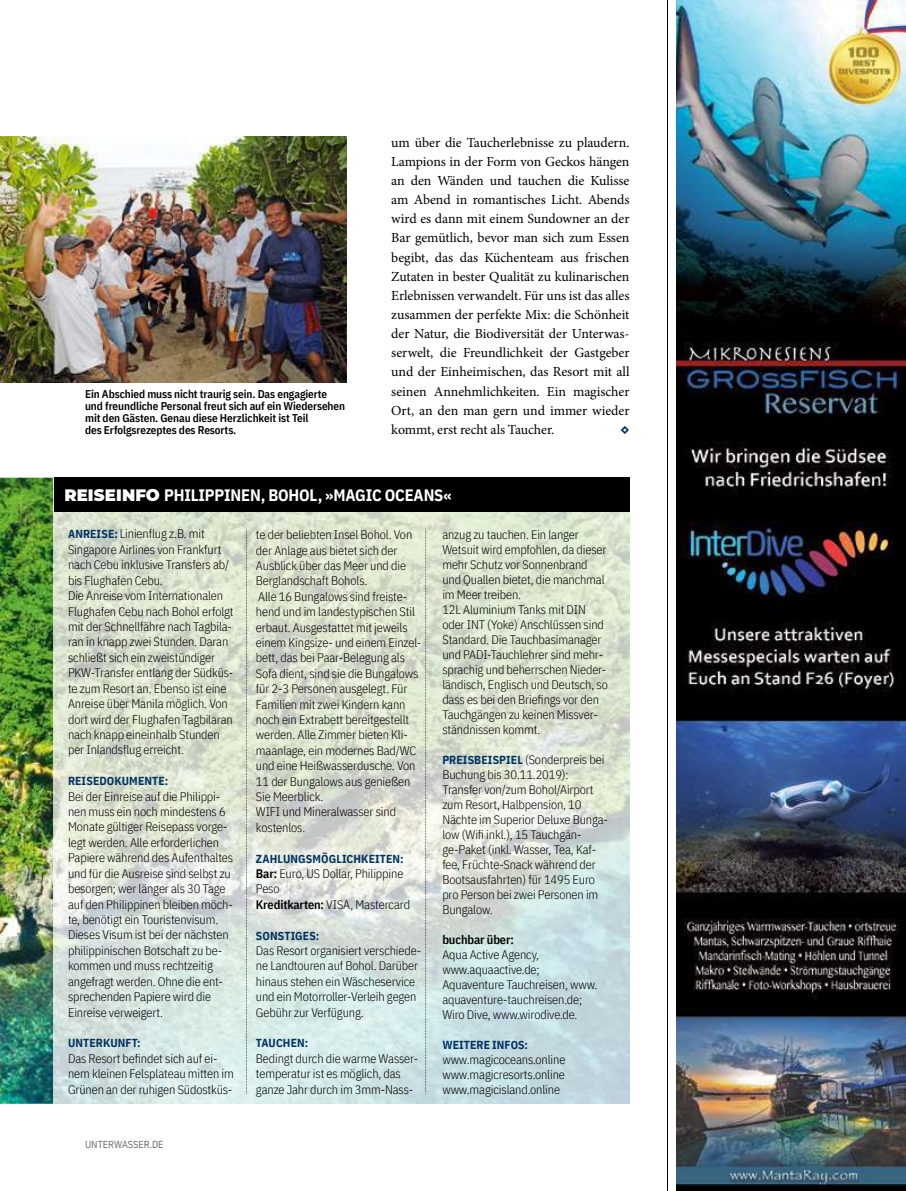
<style>
.page{position:relative;width:906px;height:1191px;background:#fff}
.page>*{position:absolute;margin:0;border:0;box-sizing:border-box;transform-origin:0 0}
.t1{font:700 16.5px "IBM Plex Sans Cond";letter-spacing:-.01em;color:#fff}
.t2{font:900 15px "Montserrat";color:#003262}
.t3{font:13.8px/19.2px "Minion Pro";letter-spacing:-.005em;color:#000;text-align:justify}
.t4{font:300 12.3px/15.5px "IBM Plex Sans Cond";letter-spacing:-.01em;color:#000}
.t5{font:600 12.3px "IBM Plex Sans Cond";letter-spacing:-.01em;color:#000}
.t6{font:700 11.7px "IBM Plex Sans Cond";letter-spacing:.01em;color:#003262}
.t7{font:600 11.25px/12px "IBM Plex Sans Cond";letter-spacing:-.005em;color:#000}
.t8{font:10.2px "IBM Plex Sans Cond";color:#6d6c6c}
.s1{font-family:"Montserrat";font-weight:900}
.s2{font-weight:700;font-size:11.7px;color:#003262}
.s3{font-weight:600}
</style>
<div class="page">
<img style="left:0;top:477px;width:629px;height:626px">
<hr style="left:667px;top:0;width:1px;height:1191px;background:#000">
<img style="left:676px;top:0;width:230px;height:1191px">
<img style="left:54px;top:512px;width:575px;height:591px">
<svg style="left:246px;top:529px;width:1px;height:564px"></svg>
<div style="left:54px;top:478px;width:575px;height:34px;background:#000"></div>
<svg style="left:425px;top:529px;width:1px;height:564px"></svg>
<img style="left:0;top:136px;width:347px;height:247px">
<p class="t7" style="left:85px;top:387px;width:261px">Ein Abschied muss nicht traurig sein. Das engagierte und freundliche Personal freut sich auf ein Wiedersehen mit den Gästen. Genau diese Herzlichkeit ist Teil<br>des Erfolgsrezeptes des Resorts.</p>
<p class="t3" style="left:391px;top:133px;width:240px">um über die Taucherlebnisse zu plaudern.<br>Lampions in der Form von Geckos hängen an den Wänden und tauchen die Kulisse am Abend in romantisches Licht. Abends wird es dann mit einem Sundowner an der Bar gemütlich, bevor man sich zum Essen begibt, das das Küchenteam aus frischen Zutaten in bester Qualität zu kulinarischen Erlebnissen verwandelt. Für uns ist das alles zusammen der perfekte Mix: die Schönheit der Natur, die Biodiversität der Unterwas&shy;serwelt, die Freundlichkeit der Gastgeber und der Einheimischen, das Resort mit all seinen Annehmlichkeiten. Ein magischer Ort, an den man gern und immer wieder kommt, erst recht als Taucher.</p>
<p class="t2" style="left:620px;top:419px;width:10px">◇</p>
<h1 class="t1" style="left:64px;top:484px;width:389px"><span class="s1">REISEINFO</span> PHILIPPINEN, BOHOL, »MAGIC OCEANS«</h1>
<p class="t4" style="left:442px;top:527px;width:167px;line-height:15px">anzug zu tauchen. Ein langer<br>Wetsuit wird empfohlen, da dieser mehr Schutz vor Sonnenbrand und Quallen bietet, die manchmal im Meer treiben.<br>12L Aluminium Tanks mit DIN oder INT (Yoke) Anschlüssen sind<br>Standard. Die Tauchbasimanager und PADI-Tauchlehrer sind mehr&shy;sprachig und beherrschen Nieder&shy;ländisch, Englisch und Deutsch, so dass es bei den Briefings vor den<br>Tauchgängen zu keinen Missver&shy;ständnissen kommt.</p>
<p class="t4" style="left:442px;top:752px;width:167px;line-height:15px"><span class="s2">PREISBEISPIEL</span> (Sonderpreis bei<br>Buchung bis 30.11.2019):<br>Transfer von/zum Bohol/Airport zum Resort, Halbpension, 10<br>Nächte im Superior Deluxe Bunga&shy;low (Wifi inkl.), 15 Tauchgän&shy;ge-Paket (inkl. Wasser, Tea, Kaf&shy;fee, Früchte-Snack während der<br>Bootsausfahrten) für 1495 Euro pro Person bei zwei Personen im<br>Bungalow.</p>
<p class="t5" style="left:442px;top:931px;width:73px">buchbar über:</p>
<p class="t4" style="left:442px;top:947px;width:157px;line-height:15px">Aqua Active Agency, www.aquaactive.de;<br>Aquaventure Tauchreisen, www. aquaventure-tauchreisen.de;<br>Wiro Dive, www.wirodive.de.</p>
<p class="t6" style="left:442px;top:1037px;width:87px">WEITERE INFOS:</p>
<p class="t4" style="left:442px;top:1052px;width:125px;line-height:15px;text-align:justify">www.magicoceans.online www.magicresorts.online www.magicisland.online</p>
<p class="t4" style="left:68px;top:526px;width:167px"><span class="s2">ANREISE:</span> Linienflug z.B. mit<br>Singapore Airlines von Frankfurt nach Cebu inklusive Transfers ab/ bis Flughafen Cebu.<br>Die Anreise vom Internationalen<br>Flughafen Cebu nach Bohol erfolgt mit der Schnellfähre nach Tagbila&shy;ran in knapp zwei Stunden. Daran schließt sich ein zweistündiger<br>PKW-Transfer entlang der Südküs&shy;te zum Resort an. Ebenso ist eine<br>Anreise über Manila möglich. Von dort wird der Flughafen Tagbilaran nach knapp eineinhalb Stunden per Inlandsflug erreicht.</p>
<p class="t6" style="left:68px;top:773px;width:102px">REISEDOKUMENTE:</p>
<p class="t4" style="left:68px;top:788px;width:167px">Bei der Einreise auf die Philippi&shy;nen muss ein noch mindestens 6<br>Monate gültiger Reisepass vorge&shy;legt werden. Alle erforderlichen<br>Papiere während des Aufenthaltes und für die Ausreise sind selbst zu besorgen; wer länger als 30 Tage auf den Philippinen bleiben möch&shy;te, benötigt ein Touristenvisum.<br>Dieses Visum ist bei der nächsten philippinischen Botschaft zu be&shy;kommen und muss rechtzeitig angefragt werden. Ohne die ent&shy;sprechenden Papiere wird die<br>Einreise verweigert.</p>
<p class="t6" style="left:68px;top:1035px;width:74px">UNTERKUNFT:</p>
<p class="t4" style="left:68px;top:1050px;width:167px">Das Resort befindet sich auf ei&shy;nem kleinen Felsplateau mitten im<br>Grünen an der ruhigen Südostküs-</p>
<p class="t4" style="left:256px;top:527px;width:167px">te der beliebten Insel Bohol. Von der Anlage aus bietet sich der<br>Ausblick über das Meer und die<br>Berglandschaft Bohols.<br>Alle 16 Bungalows sind freiste&shy;hend und im landestypischen Stil erbaut. Ausgestattet mit jeweils einem Kingsize- und einem Einzel&shy;bett, das bei Paar-Belegung als<br>Sofa dient, sind sie die Bungalows für 2-3 Personen ausgelegt. Für<br>Familien mit zwei Kindern kann noch ein Extrabett bereitgestellt werden. Alle Zimmer bieten Kli&shy;maanlage, ein modernes Bad/WC und eine Heißwasserdusche. Von<br>11 der Bungalows aus genießen<br>Sie Meerblick.<br>WIFI und Mineralwasser sind kostenlos.</p>
<p class="t6" style="left:256px;top:850px;width:149px">ZAHLUNGSMÖGLICHKEITEN:</p>
<p class="t4" style="left:256px;top:865px;width:156px"><span class="s3">Bar:</span> Euro, US Dollar, Philippine<br>Peso<br><span class="s3">Kreditkarten:</span> VISA, Mastercard</p>
<p class="t6" style="left:256px;top:927px;width:65px">SONSTIGES:</p>
<p class="t4" style="left:256px;top:942px;width:167px">Das Resort organisiert verschiede&shy;ne Landtouren auf Bohol. Darüber hinaus stehen ein Wäscheservice und ein Motorroller-Verleih gegen<br>Gebühr zur Verfügung.</p>
<p class="t6" style="left:256px;top:1035px;width:54px">TAUCHEN:</p>
<p class="t4" style="left:256px;top:1050px;width:164px">Bedingt durch die warme Wasser&shy;temperatur ist es möglich, das ganze Jahr durch im 3mm-Nass-</p>
<p class="t8" style="left:85px;top:1138px;width:80px">UNTERWASSER.DE</p>
</div>
